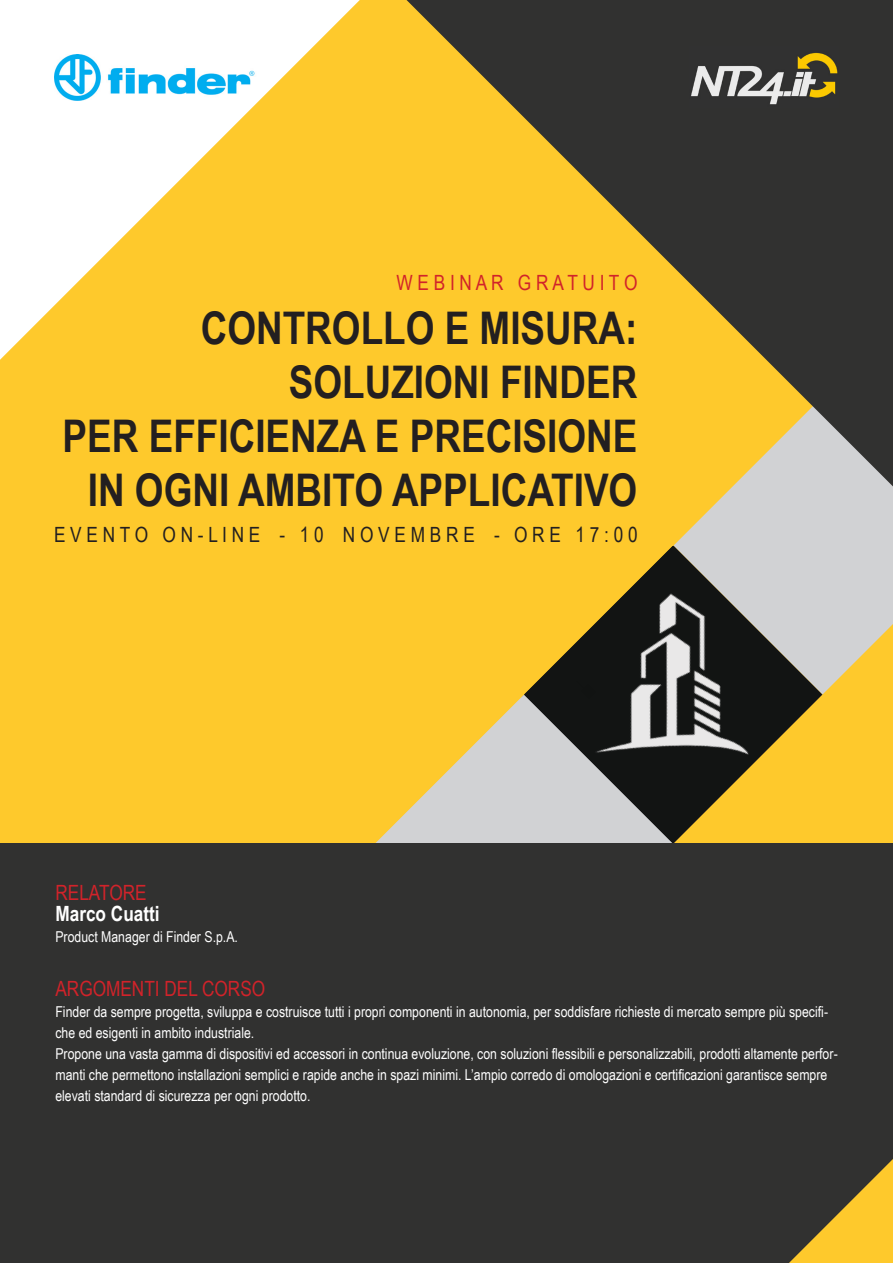
<style>
.page{position:relative;width:893px;height:1263px;background:#fff}
.page>*{position:absolute;margin:0;border:0;box-sizing:border-box;transform-origin:0 0}
.t1{font:700 45px "Arial Narrow";color:#231f20}
.t2{font:21px "Arial Narrow";color:#d1232a}
.t3{font:21px "Arial Narrow";color:#231f20}
.t4{font:700 21px "Arial Narrow";color:#fff}
.t5{font:15px "Arial Narrow";color:#fff}
</style>
<div class="page">
<div style="left:0;top:0;width:893px;height:846px;background:#fec92c"></div>
<svg style="left:0;top:0;width:360px;height:360px"></svg>
<svg style="left:673px;top:486px;width:220px;height:208px;fill:#d1d2d4"></svg>
<svg style="left:375px;top:694px;width:149px;height:149px"></svg>
<svg style="left:407px;top:0;width:486px;height:486px"></svg>
<img style="left:524px;top:546px;width:298px;height:297px">
<div style="left:0;top:843px;width:893px;height:420px;background:#313130"></div>
<svg style="left:789px;top:1159px;width:104px;height:104px"></svg>
<img style="left:54px;top:54px;width:202px;height:47px">
<img style="left:690px;top:47px;width:149px;height:61px">
<p class="t2" style="left:518px;top:267px;width:121px">G OT I UTAR</p>
<p class="t2" style="left:396px;top:267px;width:109px">W RANI BE</p>
<p class="t1" style="left:201px;top:294px;width:438px">CONTROLLO E MISURA:</p>
<p class="t1" style="left:289px;top:348px;width:350px">SOLUZIONI FINDER</p>
<p class="t1" style="left:63px;top:402px;width:576px">PER EFFICIENZA E PRECISIONE</p>
<p class="t1" style="left:88px;top:456px;width:551px">IN OGNI AMBITO APPLICATIVO</p>
<p class="t3" style="left:575px;top:519px;width:64px">00:71</p>
<p class="t3" style="left:54px;top:519px;width:96px">OTNEVE</p>
<p class="t3" style="left:163px;top:519px;width:99px">O ENIL-N</p>
<p class="t3" style="left:343px;top:519px;width:134px">ON MEV ERB</p>
<p class="t3" style="left:514px;top:519px;width:48px">O ER</p>
<p class="t3" style="left:300px;top:519px;width:25px">01</p>
<p class="t3" style="left:280px;top:519px;width:7px">-</p>
<p class="t3" style="left:494px;top:519px;width:7px">-</p>
<p class="t2" style="left:55px;top:877px;width:93px">RELATORE</p>
<p class="t4" style="left:55px;top:897px;width:106px">Marco Cuatti</p>
<p class="t5" style="left:55px;top:925px;width:184px">Product Manager di Finder .A.p.S</p>
<p class="t2" style="left:55px;top:973px;width:211px">ARGOMENTI DEL CORSO</p>
<p class="t5" style="left:55px;top:1021px;width:200px">che ed esigenti in ambito industriale.</p>
<p class="t5" style="left:55px;top:1000px;width:774px">Finder da sempre progetta, sviluppa e costruisce tutti i propri componenti in autonomia, per soddisfare richieste di mercato sempre più specifi-</p>
<p class="t5" style="left:55px;top:1042px;width:784px">Propone una vasta gamma di dispositivi ed accessori in continua evoluzione, con soluzioni flessibili e personalizzabili, prodotti altamente perfor-</p>
<p class="t5" style="left:55px;top:1084px;width:257px">elevati standard di sicurezza per ogni prodotto.</p>
<p class="t5" style="left:55px;top:1063px;width:773px">manti che permettono installazioni semplici e rapide anche in spazi minimi ’L. ampio corredo di omologazioni e certificazioni garantisce sempre</p>
</div>
